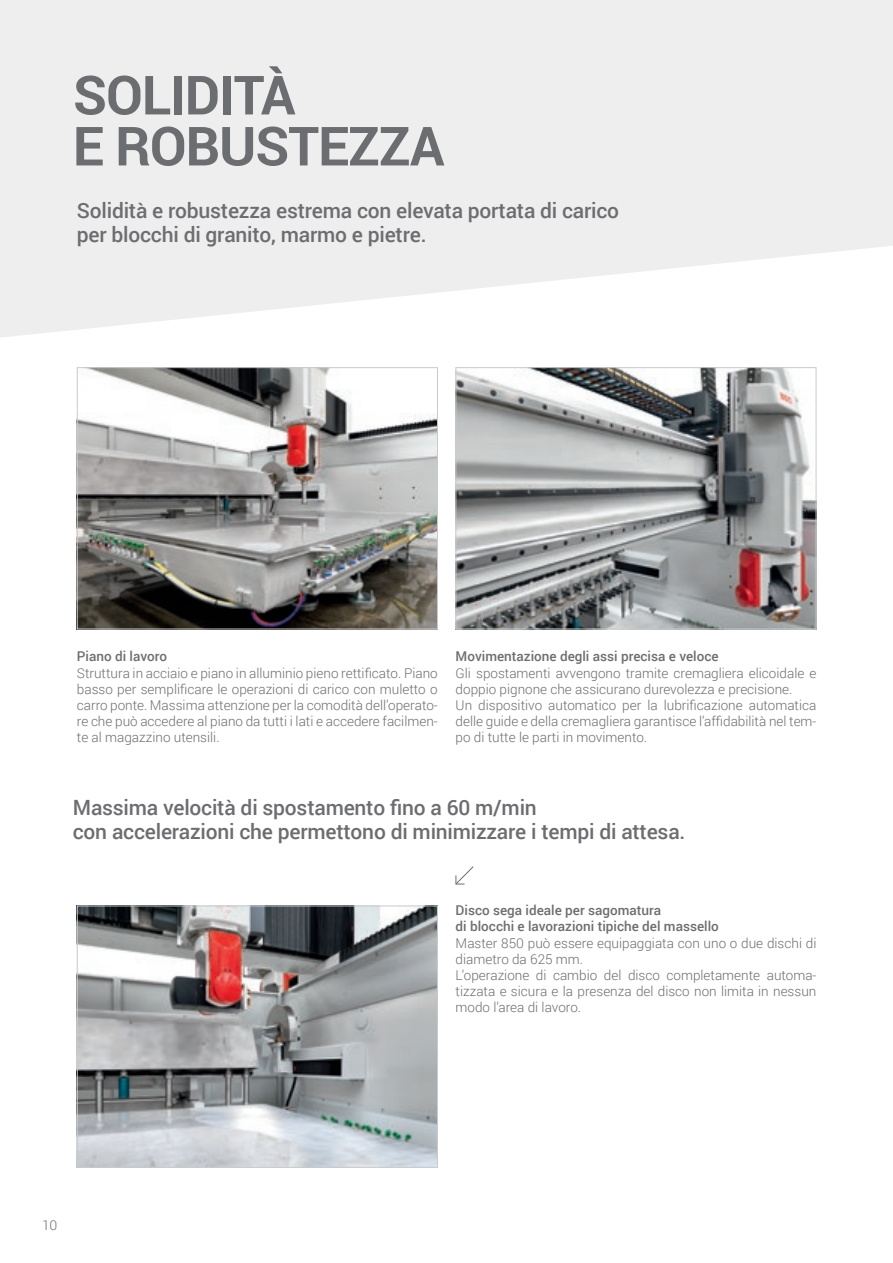
<style>
.page{position:relative;width:893px;height:1263px;background:#fff}
.page>*{position:absolute;margin:0;border:0;box-sizing:border-box;transform-origin:0 0}
._1_TITOLO_GRIGIO{font:700 54px "Roboto";letter-spacing:-.02em;color:#6c6d70}
._2_SOTTOTITOLO_ROSSO{font:500 21px "Roboto";letter-spacing:-.01em;color:#6c6d70}
._5_TESTO_9_grigio{font:300 13.5px/16.2px "Roboto";color:#6c6d70;text-align:justify}
.t1{font:500 13.5px "Roboto";color:#6c6d70}
</style>
<div class="page">
<svg style="left:0;top:0;width:893px;height:338px;background:#f0f0f1"></svg>
<img style="left:79px;top:369px;width:357px;height:258px">
<div style="left:77px;top:367px;width:361px;height:262px;border:1px solid #c9cacc"></div>
<img style="left:79px;top:907px;width:357px;height:259px">
<div style="left:77px;top:905px;width:361px;height:263px;border:1px solid #c9cacc"></div>
<img style="left:457px;top:369px;width:357px;height:258px">
<div style="left:455px;top:367px;width:361px;height:262px;border:1px solid #c9cacc"></div>
<svg style="left:455px;top:866px;width:19px;height:19px"></svg>
<p class="_1_TITOLO_GRIGIO" style="left:73px;top:57px;width:224px">SOLIDITÀ</p>
<p class="_1_TITOLO_GRIGIO" style="left:73px;top:108px;width:373px">E ROBUSTEZZA</p>
<p class="_2_SOTTOTITOLO_ROSSO" style="left:77px;top:196px;width:544px">Solidità e robustezza estrema con elevata portata di carico</p>
<p class="_2_SOTTOTITOLO_ROSSO" style="left:77px;top:220px;width:351px">per blocchi di granito, marmo e pietre.</p>
<p class="t1" style="left:77px;top:647px;width:92px">Piano di lavoro</p>
<p class="_5_TESTO_9_grigio" style="left:77px;top:664px;width:362px">Struttura in acciaio e piano in alluminio pieno rettificato. Piano basso per semplificare le operazioni di carico con muletto o carro ponte. Massima attenzione per la comodità dell’operato&shy;re che può accedere al piano da tutti i lati e accedere facilmen&shy;te al magazzino utensili.</p>
<p class="t1" style="left:456px;top:647px;width:265px">Movimentazione degli assi precisa e veloce</p>
<p class="_5_TESTO_9_grigio" style="left:456px;top:664px;width:362px">Gli spostamenti avvengono tramite cremagliera elicoidale e doppio pignone che assicurano durevolezza e precisione.</p>
<p class="_5_TESTO_9_grigio" style="left:456px;top:696px;width:362px">Un dispositivo automatico per la lubrificazione automatica delle guide e della cremagliera garantisce l’affidabilità nel tem&shy;po di tutte le parti in movimento.</p>
<p class="_2_SOTTOTITOLO_ROSSO" style="left:73px;top:793px;width:465px">Massima velocità di spostamento fino a 60 m/min</p>
<p class="_2_SOTTOTITOLO_ROSSO" style="left:73px;top:817px;width:614px">con accelerazioni che permettono di minimizzare i tempi di attesa.</p>
<p class="t1" style="left:456px;top:901px;width:207px">Disco sega ideale per sagomatura</p>
<p class="t1" style="left:456px;top:917px;width:265px">di blocchi e lavorazioni tipiche del massello</p>
<p class="_5_TESTO_9_grigio" style="left:456px;top:934px;width:362px">Master 850 può essere equipaggiata con uno o due dischi di diametro da 625 mm.</p>
<p class="_5_TESTO_9_grigio" style="left:456px;top:967px;width:362px">L’operazione di cambio del disco completamente automa&shy;tizzata e sicura e la presenza del disco non limita in nessun modo l’area di lavoro.</p>
<p class="_5_TESTO_9_grigio" style="left:42px;top:1216px;width:17px">10</p>
</div>
